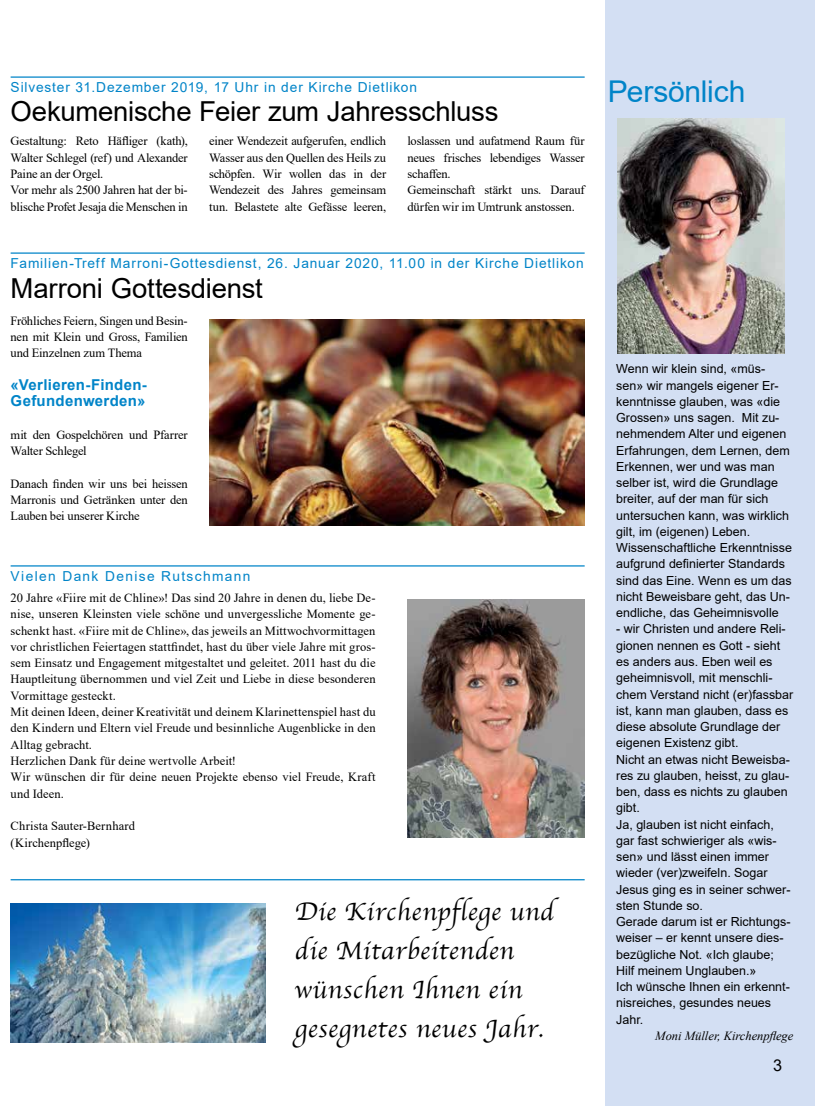
<style>
.page{position:relative;width:815px;height:1106px;background:#fff}
.page>*{position:absolute;margin:0;border:0;box-sizing:border-box;transform-origin:0 0}
.t1{font:30px "Arial";letter-spacing:-.01em;color:#0084c8}
.t2{font:27.5px "Arial";letter-spacing:-.01em;color:#000}
.t3{font:26.25px/38.8px "Apple Chancery";letter-spacing:.025em;color:#000}
.t4{font:16.25px "Arial";color:#000}
.t5{font:700 15px/16.2px "Arial";letter-spacing:.02em;color:#0084c8}
.t6{font:13.75px "Arial";letter-spacing:.065em;color:#0084c8}
.t7{font:13.75px "Arial";letter-spacing:.1em;color:#0084c8}
.t8{font:12.5px/16.2px "Times New Roman";color:#000}
.t9{font:12.5px/16.2px "Arial";color:#000}
.t10{font:italic 12.5px "Times New Roman";color:#000}
</style>
<div class="page">
<div style="left:606px;top:0;width:209px;height:1106px;background:#d3dff3"></div>
<img style="left:617px;top:118px;width:168px;height:235px">
<hr style="left:11px;top:252px;width:574px;height:2px;background:#0084c8">
<hr style="left:11px;top:76px;width:574px;height:2px;background:#0084c8">
<img style="left:209px;top:319px;width:376px;height:206px">
<hr style="left:11px;top:565px;width:574px;height:1px;background:#0084c8">
<img style="left:407px;top:599px;width:178px;height:239px">
<img style="left:11px;top:904px;width:255px;height:138px">
<hr style="left:11px;top:879px;width:574px;height:1px;background:#0084c8">
<p class="t6" style="left:11px;top:78px;width:408px">Silvester 31.Dezember 2019, 17 Uhr in der Kirche Dietlikon</p>
<h2 class="t2" style="left:11px;top:92px;width:489px">Oekumenische Feier zum Jahresschluss</h2>
<p class="t8" style="left:11px;top:133px;width:179px">Gestaltung: Reto Häfliger (kath),<br>Walter Schlegel (ref) und Alexander<br>Paine an der Orgel.<br>Vor mehr als 2500 Jahren hat der bi&shy;blische Profet Jesaja die Menschen in</p>
<p class="t8" style="left:209px;top:133px;width:179px;text-align:justify">einer Wendezeit aufgerufen, endlich Wasser aus den Quellen des Heils zu schöpfen. Wir wollen das in der Wendezeit des Jahres gemeinsam tun. Belastete alte Gefässe leeren,</p>
<p class="t8" style="left:407px;top:133px;width:179px">loslassen und aufatmend Raum für neues frisches lebendiges Wasser schaffen.<br>Gemeinschaft stärkt uns. Darauf dürfen wir im Umtrunk anstossen.</p>
<p class="t6" style="left:11px;top:253px;width:575px">Familien-Treff Marroni-Gottesdienst, 26. Januar 2020, 11.00 in der Kirche Dietlikon</p>
<h2 class="t2" style="left:11px;top:270px;width:254px">Marroni Gottesdienst</h2>
<p class="t8" style="left:11px;top:312px;width:179px;text-align:justify">Fröhliches Feiern, Singen und Besin&shy;nen mit Klein und Gross, Familien und Einzelnen zum Thema</p>
<p class="t5" style="left:11px;top:377px;width:138px">«Verlieren-Finden-<br>Gefundenwerden»</p>
<p class="t8" style="left:11px;top:426px;width:179px">mit den Gospelchören und Pfarrer<br>Walter Schlegel</p>
<p class="t8" style="left:11px;top:475px;width:179px;text-align:justify">Danach finden wir uns bei heissen Marronis und Getränken unter den Lauben bei unserer Kirche</p>
<p class="t7" style="left:11px;top:566px;width:241px">Vielen Dank Denise Rutschmann</p>
<p class="t8" style="left:11px;top:589px;width:366px">20 Jahre «Fiire mit de Chline»! Das sind 20 Jahre in denen du, liebe De&shy;nise, unseren Kleinsten viele schöne und unvergessliche Momente ge&shy;schenkt hast. «Fiire mit de Chline», das jeweils an Mittwochvormittagen vor christlichen Feiertagen stattfindet, hast du über viele Jahre mit gros&shy;sem Einsatz und Engagement mitgestaltet und geleitet. 2011 hast du die Hauptleitung übernommen und viel Zeit und Liebe in diese besonderen Vormittage gesteckt.<br>Mit deinen Ideen, deiner Kreativität und deinem Klarinettenspiel hast du den Kindern und Eltern viel Freude und besinnliche Augenblicke in den Alltag gebracht.<br>Herzlichen Dank für deine wertvolle Arbeit!<br>Wir wünschen dir für deine neuen Projekte ebenso viel Freude, Kraft und Ideen.</p>
<p class="t8" style="left:11px;top:817px;width:126px">Christa Sauter-Bernhard (Kirchenpflege)</p>
<h3 class="t3" style="left:295px;top:892px;width:260px">Die Kirchenpflege und die Mitarbeitenden wünschen Ihnen ein gesegnetes neues Jahr.</h3>
<h1 class="t1" style="left:608px;top:71px;width:139px">Persönlich</h1>
<p class="t9" style="left:616px;top:361px;width:177px">Wenn wir klein sind, «müs&shy;sen» wir mangels eigener Er&shy;kenntnisse glauben, was «die<br>Grossen» uns sagen. Mit zu&shy;nehmendem Alter und eigenen<br>Erfahrungen, dem Lernen, dem<br>Erkennen, wer und was man selber ist, wird die Grundlage breiter, auf der man für sich untersuchen kann, was wirklich gilt, im (eigenen) Leben.<br>Wissenschaftliche Erkenntnisse aufgrund definierter Standards sind das Eine. Wenn es um das nicht Beweisbare geht, das Un&shy;endliche, das Geheimnisvolle</p>
<p class="t9" style="left:616px;top:621px;width:179px">- wir Christen und andere Reli&shy;gionen nennen es Gott - sieht es anders aus. Eben weil es geheimnisvoll, mit menschli&shy;chem Verstand nicht (er)fassbar ist, kann man glauben, dass es diese absolute Grundlage der eigenen Existenz gibt.<br>Nicht an etwas nicht Beweisba&shy;res zu glauben, heisst, zu glau&shy;ben, dass es nichts zu glauben gibt.<br>Ja, glauben ist nicht einfach, gar fast schwieriger als «wis&shy;sen» und lässt einen immer wieder (ver)zweifeln. Sogar<br>Jesus ging es in seiner schwer&shy;sten Stunde so.<br>Gerade darum ist er Richtungs&shy;weiser – er kennt unsere dies&shy;bezügliche Not. «Ich glaube;<br>Hilf meinem Unglauben.»<br>Ich wünsche Ihnen ein erkennt&shy;nisreiches, gesundes neues<br>Jahr.</p>
<p class="t10" style="left:655px;top:1027px;width:140px">Moni Müller, Kirchenpflege</p>
<h3 class="t4" style="left:773px;top:1054px;width:11px">3</h3>
</div>
